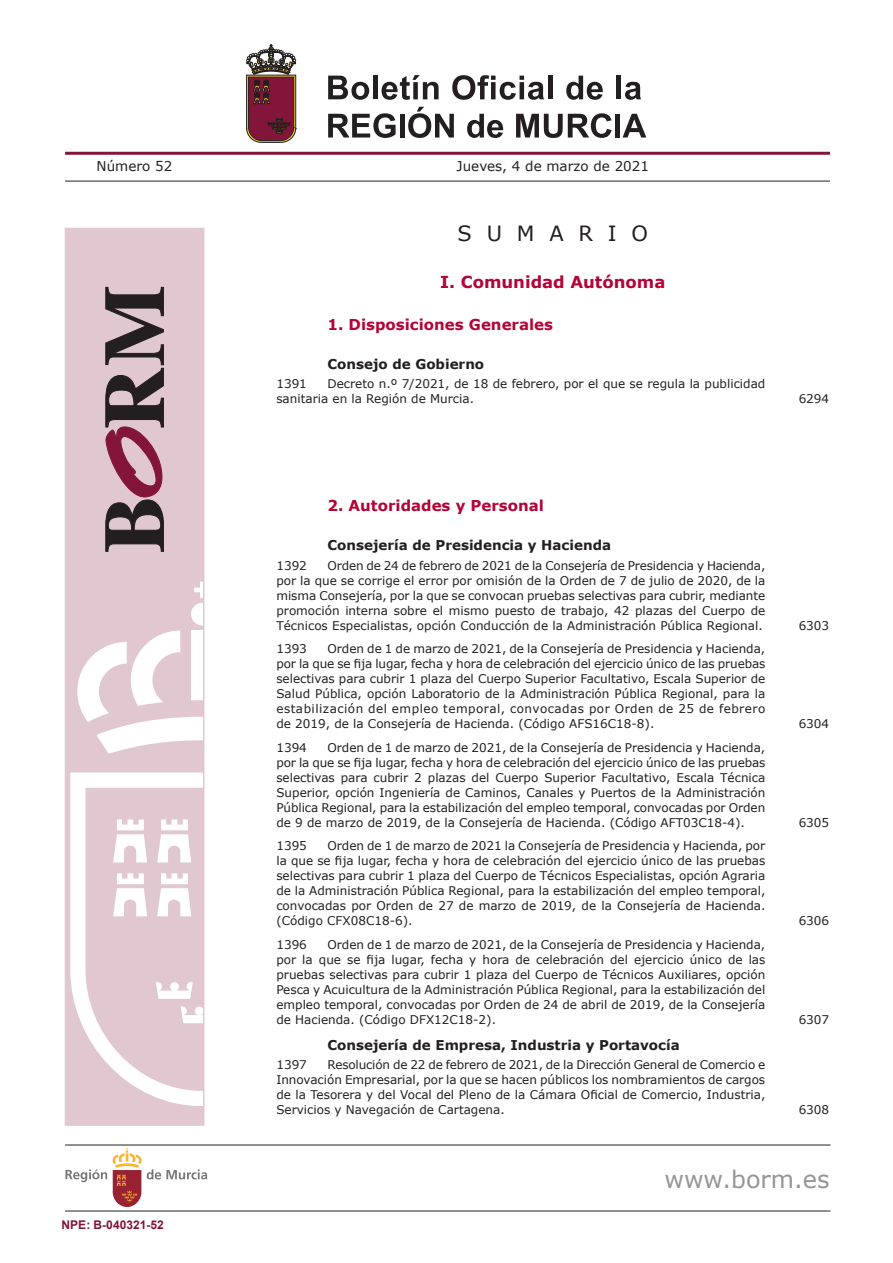
<style>
.page{position:relative;width:893px;height:1263px;background:#fff}
.page>*{position:absolute;margin:0;border:0;box-sizing:border-box;transform-origin:0 0}
.t1{font:24px "Verdana";color:#939598}
.t2{font:21px "Verdana";color:#231f20}
.t3{font:700 16.5px "Verdana";color:#b30437}
.t4{font:700 15px "Verdana";color:#b30437}
.t5{font:700 13.5px "Verdana";color:#231f20}
.t6{font:13.5px "Verdana";color:#231f20}
.t7{font:12px/15px "Verdana";color:#231f20;text-align:justify}
.t8{font:700 12px "Arial";color:#83143a}
</style>
<div class="page">
<hr style="left:65px;top:152px;width:765px;height:3px;background:#83143a">
<svg style="left:328px;top:113px;width:68px;height:25px"></svg>
<div style="left:400px;top:114px;width:5px;height:24px;background:#231f20"></div>
<svg style="left:408px;top:107px;width:46px;height:31px"></svg>
<svg style="left:467px;top:114px;width:36px;height:24px"></svg>
<svg style="left:516px;top:113px;width:96px;height:25px"></svg>
<hr style="left:616px;top:114px;width:4px;height:24px;background:#231f20">
<svg style="left:622px;top:114px;width:24px;height:24px"></svg>
<svg style="left:328px;top:76px;width:41px;height:24px"></svg>
<div style="left:373px;top:76px;width:5px;height:23px;background:#231f20"></div>
<svg style="left:382px;top:75px;width:57px;height:25px"></svg>
<svg style="left:452px;top:75px;width:92px;height:25px"></svg>
<div style="left:548px;top:76px;width:5px;height:23px;background:#231f20"></div>
<svg style="left:566px;top:76px;width:37px;height:24px"></svg>
<hr style="left:617px;top:76px;width:4px;height:23px;background:#231f20">
<svg style="left:625px;top:82px;width:16px;height:18px"></svg>
<hr style="left:65px;top:181px;width:765px;height:1px;background:#231f20">
<div style="left:65px;top:228px;width:139px;height:897px;background:#e1c7d0"></div>
<svg style="left:70px;top:772px;width:131px;height:334px"></svg>
<svg style="left:156px;top:958px;width:45px;height:90px"></svg>
<svg style="left:113px;top:819px;width:78px;height:97px"></svg>
<svg style="left:77px;top:582px;width:124px;height:172px"></svg>
<svg style="left:105px;top:287px;width:59px;height:265px"></svg>
<svg style="left:246px;top:45px;width:50px;height:98px;background:#824b53"></svg>
<hr style="left:65px;top:1144px;width:765px;height:1px;background:#231f20">
<svg style="left:113px;top:1148px;width:94px;height:59px"></svg>
<svg style="left:65px;top:1169px;width:42px;height:13px"></svg>
<hr style="left:65px;top:1210px;width:765px;height:1px;background:#231f20">
<p class="t6" style="left:97px;top:157px;width:77px">Número 52</p>
<p class="t6" style="left:457px;top:157px;width:194px">Jueves, 4 de marzo de 2021</p>
<h2 class="t2" style="left:458px;top:219px;width:192px">S U M A R I O</h2>
<h3 class="t3" style="left:440px;top:270px;width:227px">I. Comunidad Autónoma</h3>
<p class="t4" style="left:327px;top:314px;width:227px">1. Disposiciones Generales</p>
<p class="t5" style="left:327px;top:354px;width:158px">Consejo de Gobierno</p>
<p class="t7" style="left:276px;top:376px;width:490px;text-indent:51px">Decreto n.º 7/2021, de 18 de febrero, por el que se regula la publicidad sanitaria en la Región de Murcia.</p>
<p class="t7" style="left:276px;top:376px;width:32px">1391</p>
<p class="t7" style="left:799px;top:391px;width:32px">6294</p>
<p class="t4" style="left:327px;top:495px;width:218px">2. Autoridades y Personal</p>
<p class="t5" style="left:327px;top:536px;width:285px">Consejería de Presidencia y Hacienda</p>
<p class="t7" style="left:276px;top:557px;width:491px;text-indent:51px">Orden de 24 de febrero de 2021 de la Consejería de Presidencia y Hacienda, por la que se corrige el error por omisión de la Orden de 7 de julio de 2020, de la misma Consejería, por la que se convocan pruebas selectivas para cubrir, mediante promoción interna sobre el mismo puesto de trabajo, 42 plazas del Cuerpo de Técnicos Especialistas, opción Conducción de la Administración Pública Regional.</p>
<p class="t7" style="left:276px;top:557px;width:32px">1392</p>
<p class="t7" style="left:276px;top:641px;width:491px;text-indent:51px">Orden de 1 de marzo de 2021, de la Consejería de Presidencia y Hacienda, por la que se fija lugar, fecha y hora de celebración del ejercicio único de las pruebas selectivas para cubrir 1 plaza del Cuerpo Superior Facultativo, Escala Superior de Salud Pública, opción Laboratorio de la Administración Pública Regional, para la estabilización del empleo temporal, convocadas por Orden de 25 de febrero de 2019, de la Consejería de Hacienda. (Código AFS16C18-8).</p>
<p class="t7" style="left:276px;top:641px;width:32px">1393</p>
<p class="t7" style="left:276px;top:740px;width:491px;text-indent:51px">Orden de 1 de marzo de 2021, de la Consejería de Presidencia y Hacienda, por la que se fija lugar, fecha y hora de celebración del ejercicio único de las pruebas selectivas para cubrir 2 plazas del Cuerpo Superior Facultativo, Escala Técnica Superior, opción Ingeniería de Caminos, Canales y Puertos de la Administración Pública Regional, para la estabilización del empleo temporal, convocadas por Orden de 9 de marzo de 2019, de la Consejería de Hacienda. (Código AFT03C18-4).</p>
<p class="t7" style="left:276px;top:740px;width:32px">1394</p>
<p class="t7" style="left:276px;top:838px;width:490px;text-indent:51px">Orden de 1 de marzo de 2021 la Consejería de Presidencia y Hacienda, por la que se fija lugar, fecha y hora de celebración del ejercicio único de las pruebas selectivas para cubrir 1 plaza del Cuerpo de Técnicos Especialistas, opción Agraria de la Administración Pública Regional, para la estabilización del empleo temporal, convocadas por Orden de 27 de marzo de 2019, de la Consejería de Hacienda. (Código CFX08C18-6).</p>
<p class="t7" style="left:276px;top:838px;width:32px">1395</p>
<p class="t7" style="left:276px;top:937px;width:490px;text-indent:51px">Orden de 1 de marzo de 2021, de la Consejería de Presidencia y Hacienda, por la que se fija lugar, fecha y hora de celebración del ejercicio único de las pruebas selectivas para cubrir 1 plaza del Cuerpo de Técnicos Auxiliares, opción Pesca y Acuicultura de la Administración Pública Regional, para la estabilización del empleo temporal, convocadas por Orden de 24 de abril de 2019, de la Consejería de Hacienda. (Código DFX12C18-2).</p>
<p class="t7" style="left:276px;top:937px;width:32px">1396</p>
<p class="t5" style="left:327px;top:1035px;width:354px">Consejería de Empresa, Industria y Portavocía</p>
<p class="t7" style="left:276px;top:1057px;width:490px;text-indent:51px">Resolución de 22 de febrero de 2021, de la Dirección General de Comercio e Innovación Empresarial, por la que se hacen públicos los nombramientos de cargos de la Tesorera y del Vocal del Pleno de la Cámara Oficial de Comercio, Industria, Servicios y Navegación de Cartagena.</p>
<p class="t7" style="left:276px;top:1057px;width:32px">1397</p>
<p class="t7" style="left:799px;top:617px;width:32px">6303</p>
<p class="t7" style="left:799px;top:716px;width:32px">6304</p>
<p class="t7" style="left:799px;top:815px;width:32px">6305</p>
<p class="t7" style="left:799px;top:913px;width:32px">6306</p>
<p class="t7" style="left:799px;top:1012px;width:32px">6307</p>
<p class="t7" style="left:799px;top:1102px;width:32px">6308</p>
<p class="t8" style="left:62px;top:1216px;width:104px">NPE: B-040321-52</p>
<h1 class="t1" style="left:664px;top:1164px;width:167px">www.borm.es</h1>
</div>
